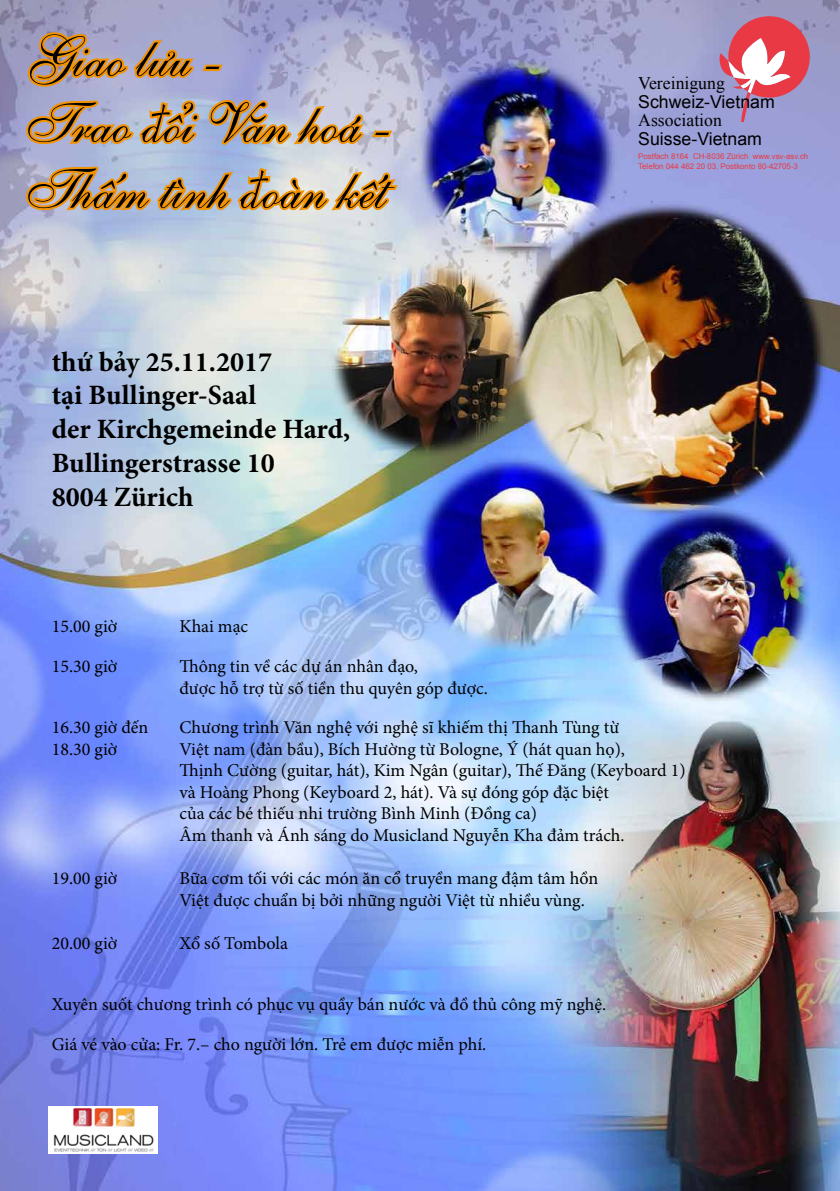
<style>
.page{position:relative;width:840px;height:1191px;background:#fff}
.page>*{position:absolute;margin:0;border:0;box-sizing:border-box;transform-origin:0 0}
.t1{font:55px/66px "VPS Kien An Thuong";color:#000}
.t2{font:700 28px/33.8px "Minion Pro";color:#000}
.t3{font:18px/21.6px "Minion Pro";color:#000}
.t4{font:17.6px "Arial";color:#000}
.t5{font:17.6px "Times New Roman";color:#000}
.t6{font:7.8px/9.8px "Arial";color:#e83944}
</style>
<div class="page">
<img style="left:0;top:0;width:839px;height:1191px">
<svg style="left:24px;top:25px;width:377px;height:243px;background:#c4b7af"></svg>
<img style="left:49px;top:1106px;width:108px;height:47px">
<svg style="left:718px;top:16px;width:91px;height:106px;background:#c9829d"></svg>
<h1 class="t1" style="left:23px;top:20px;width:370px">Giao lÜu -<br>Trao Ç°i Væn hoá -<br>ThÃm tình Çoàn k‰t</h1>
<h2 class="t2" style="left:52px;top:344px;width:300px">thứ bảy 25.11.2017<br>tại Bullinger-Saal<br>der Kirchgemeinde Hard,<br>Bullingerstrasse 10<br>8004 Zürich</h2>
<p class="t5" style="left:638px;top:71px;width:88px">Vereinigung</p>
<p class="t4" style="left:638px;top:90px;width:138px">Schweiz-Vietnam</p>
<p class="t5" style="left:638px;top:109px;width:85px">Association</p>
<p class="t4" style="left:638px;top:127px;width:125px">Suisse-Vietnam</p>
<p class="t6" style="left:638px;top:151px;width:171px">Postfach 8164 CH-8036 Zürich www.vsv-asv.ch<br>Telefon 044 462 20 03, Postkonto 80-42705-3</p>
<p class="t3" style="left:52px;top:616px;width:67px">15.00 giờ</p>
<p class="t3" style="left:179px;top:616px;width:70px">Khai mạc</p>
<p class="t3" style="left:52px;top:655px;width:67px">15.30 giờ</p>
<p class="t3" style="left:179px;top:655px;width:310px">Thông tin về các dự án nhân đạo,<br>được hỗ trợ từ số tiền thu quyên góp được.</p>
<p class="t3" style="left:52px;top:716px;width:98px">16.30 giờ đến</p>
<p class="t3" style="left:179px;top:716px;width:441px">Chương trình Văn nghệ với nghệ sĩ khiếm thị Thanh Tùng từ</p>
<p class="t3" style="left:52px;top:738px;width:67px">18.30 giờ</p>
<p class="t3" style="left:179px;top:738px;width:507px">Việt nam (đàn bầu), Bích Hường từ Bologne, Ý (hát quan họ),<br>Thịnh Cường (guitar, hát), Kim Ngân (guitar), Thế Đăng (Keyboard 1) và Hoàng Phong (Keyboard 2, hát). Và sự đóng góp đặc biệt<br>của các bé thiếu nhi trường Bình Minh (Đồng ca)<br>Âm thanh và Ánh sáng do Musicland Nguyễn Kha đảm trách.</p>
<p class="t3" style="left:52px;top:868px;width:67px">19.00 giờ</p>
<p class="t3" style="left:179px;top:868px;width:420px">Bữa cơm tối với các món ăn cổ truyền mang đậm tâm hồn<br>Việt được chuẩn bị bởi những người Việt từ nhiều vùng.</p>
<p class="t3" style="left:52px;top:932px;width:67px">20.00 giờ</p>
<p class="t3" style="left:179px;top:932px;width:110px">Xổ số Tombola</p>
<p class="t3" style="left:52px;top:985px;width:555px;line-height:39.4px">Xuyên suốt chương trình có phục vụ quầy bán nước và đồ thủ công mỹ nghệ.<br>Giá vé vào cửa: Fr. 7.– cho người lớn. Trẻ em được miễn phí.</p>
</div>
